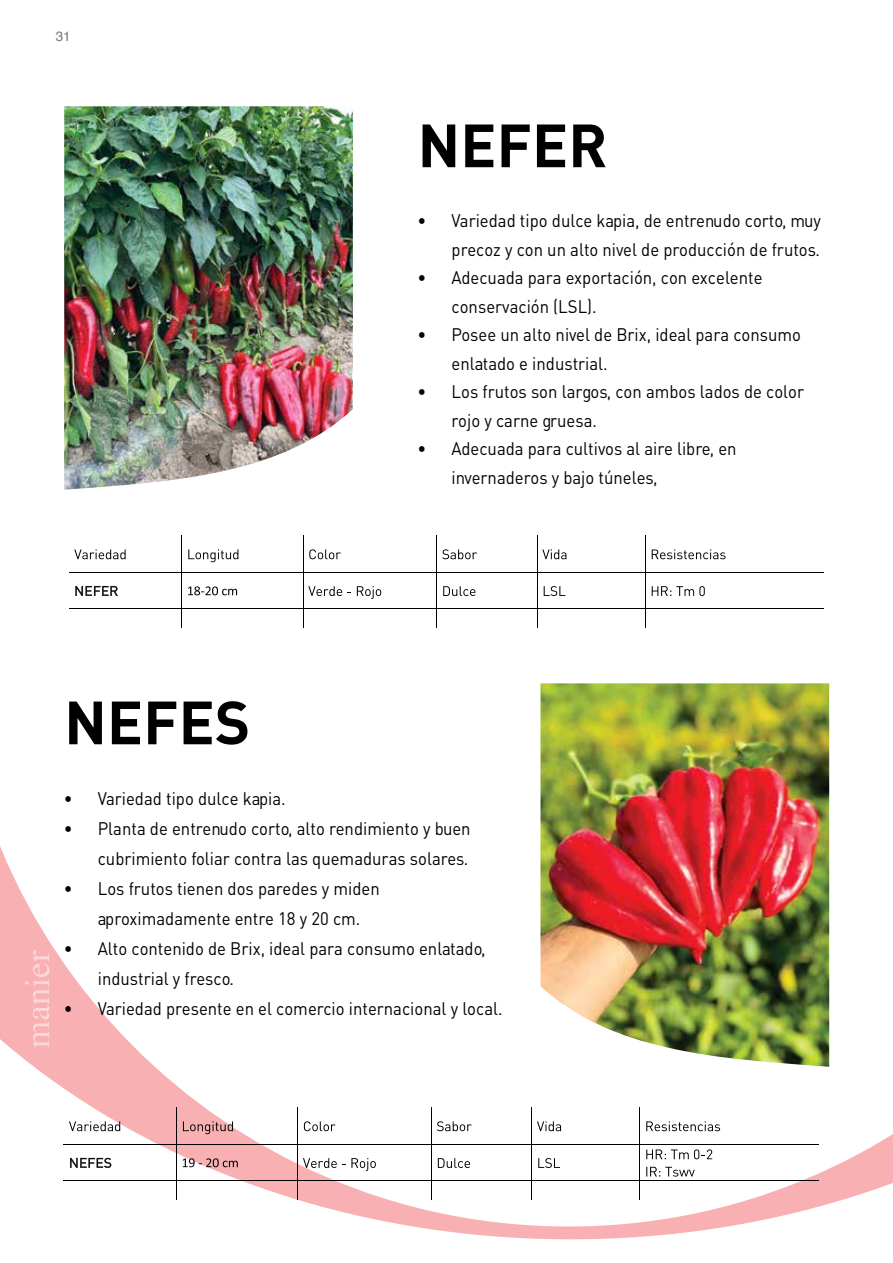
<style>
.page{position:relative;width:893px;height:1263px;background:#fff}
.page>*{position:absolute;margin:0;border:0;box-sizing:border-box;transform-origin:0 0}
.t1{font:60px "DINT Bold Tr";color:#000}
.t2{font:18px/28.5px "DIN Tr";color:#000;scale:.93 1}
.t3{font:13.5px "Helvetica";color:#77787b}
</style>
<div class="page">
<svg style="left:0;top:683px;width:893px;height:556px"></svg>
<svg style="left:25px;top:950px;width:25px;height:98px;background:#f8b9bb"></svg>
<img style="left:64px;top:106px;width:289px;height:384px">
<img style="left:540px;top:683px;width:289px;height:384px">
<svg style="left:74px;top:549px;width:52px;height:10px"></svg>
<svg style="left:188px;top:549px;width:50px;height:13px"></svg>
<svg style="left:309px;top:549px;width:32px;height:10px"></svg>
<svg style="left:442px;top:549px;width:35px;height:10px"></svg>
<svg style="left:542px;top:549px;width:24px;height:10px"></svg>
<svg style="left:652px;top:549px;width:73px;height:10px"></svg>
<hr style="left:181px;top:536px;width:1px;height:36px;background:#000">
<hr style="left:303px;top:536px;width:1px;height:36px;background:#000">
<hr style="left:436px;top:536px;width:1px;height:36px;background:#000">
<hr style="left:537px;top:536px;width:1px;height:36px;background:#000">
<hr style="left:645px;top:536px;width:1px;height:36px;background:#000">
<svg style="left:75px;top:586px;width:43px;height:10px"></svg>
<svg style="left:188px;top:586px;width:49px;height:9px"></svg>
<svg style="left:308px;top:586px;width:43px;height:10px"></svg>
<svg style="left:357px;top:586px;width:24px;height:13px"></svg>
<svg style="left:443px;top:586px;width:32px;height:10px"></svg>
<svg style="left:544px;top:586px;width:21px;height:10px"></svg>
<svg style="left:652px;top:586px;width:53px;height:10px"></svg>
<hr style="left:69px;top:572px;width:112px;height:1px;background:#000">
<hr style="left:182px;top:572px;width:121px;height:1px;background:#000">
<hr style="left:304px;top:572px;width:132px;height:1px;background:#000">
<hr style="left:437px;top:572px;width:100px;height:1px;background:#000">
<hr style="left:538px;top:572px;width:107px;height:1px;background:#000">
<hr style="left:646px;top:572px;width:178px;height:1px;background:#000">
<hr style="left:181px;top:572px;width:1px;height:36px;background:#000">
<hr style="left:303px;top:572px;width:1px;height:36px;background:#000">
<hr style="left:436px;top:572px;width:1px;height:36px;background:#000">
<hr style="left:537px;top:572px;width:1px;height:36px;background:#000">
<hr style="left:645px;top:572px;width:1px;height:36px;background:#000">
<hr style="left:69px;top:608px;width:112px;height:1px;background:#000">
<hr style="left:182px;top:608px;width:121px;height:1px;background:#000">
<hr style="left:304px;top:608px;width:132px;height:1px;background:#000">
<hr style="left:437px;top:608px;width:100px;height:1px;background:#000">
<hr style="left:538px;top:608px;width:107px;height:1px;background:#000">
<hr style="left:646px;top:608px;width:178px;height:1px;background:#000">
<svg style="left:181px;top:608px;width:1px;height:20px"></svg>
<svg style="left:303px;top:608px;width:1px;height:20px"></svg>
<svg style="left:436px;top:608px;width:1px;height:20px"></svg>
<svg style="left:537px;top:608px;width:1px;height:20px"></svg>
<svg style="left:645px;top:608px;width:1px;height:20px"></svg>
<svg style="left:69px;top:1121px;width:51px;height:10px"></svg>
<svg style="left:183px;top:1121px;width:50px;height:13px"></svg>
<svg style="left:304px;top:1121px;width:31px;height:10px"></svg>
<svg style="left:437px;top:1121px;width:35px;height:10px"></svg>
<svg style="left:537px;top:1121px;width:24px;height:10px"></svg>
<svg style="left:646px;top:1121px;width:74px;height:10px"></svg>
<hr style="left:176px;top:1108px;width:1px;height:36px;background:#000">
<hr style="left:297px;top:1108px;width:1px;height:36px;background:#000">
<hr style="left:431px;top:1108px;width:1px;height:36px;background:#000">
<hr style="left:531px;top:1108px;width:1px;height:36px;background:#000">
<hr style="left:639px;top:1108px;width:1px;height:36px;background:#000">
<svg style="left:70px;top:1158px;width:41px;height:10px"></svg>
<svg style="left:183px;top:1158px;width:55px;height:9px"></svg>
<svg style="left:303px;top:1158px;width:73px;height:13px"></svg>
<svg style="left:438px;top:1158px;width:32px;height:10px"></svg>
<svg style="left:538px;top:1158px;width:22px;height:10px"></svg>
<svg style="left:646px;top:1149px;width:66px;height:10px"></svg>
<svg style="left:646px;top:1167px;width:49px;height:9px"></svg>
<hr style="left:64px;top:1144px;width:112px;height:1px;background:#000">
<hr style="left:177px;top:1144px;width:120px;height:1px;background:#000">
<hr style="left:298px;top:1144px;width:133px;height:1px;background:#000">
<hr style="left:432px;top:1144px;width:99px;height:1px;background:#000">
<hr style="left:532px;top:1144px;width:107px;height:1px;background:#000">
<hr style="left:640px;top:1144px;width:178px;height:1px;background:#000">
<hr style="left:176px;top:1144px;width:1px;height:36px;background:#000">
<hr style="left:297px;top:1144px;width:1px;height:36px;background:#000">
<hr style="left:431px;top:1144px;width:1px;height:36px;background:#000">
<hr style="left:531px;top:1144px;width:1px;height:36px;background:#000">
<hr style="left:639px;top:1144px;width:1px;height:36px;background:#000">
<hr style="left:64px;top:1180px;width:112px;height:1px;background:#000">
<hr style="left:177px;top:1180px;width:120px;height:1px;background:#000">
<hr style="left:298px;top:1180px;width:133px;height:1px;background:#000">
<hr style="left:432px;top:1180px;width:99px;height:1px;background:#000">
<hr style="left:532px;top:1180px;width:107px;height:1px;background:#000">
<hr style="left:640px;top:1180px;width:178px;height:1px;background:#000">
<svg style="left:176px;top:1180px;width:1px;height:19px"></svg>
<svg style="left:297px;top:1180px;width:1px;height:19px"></svg>
<svg style="left:431px;top:1180px;width:1px;height:19px"></svg>
<svg style="left:531px;top:1180px;width:1px;height:19px"></svg>
<svg style="left:639px;top:1180px;width:1px;height:19px"></svg>
<p class="t3" style="left:56px;top:26px;width:17px">31</p>
<h1 class="t1" style="left:64px;top:683px;width:188px">NEFES</h1>
<h1 class="t1" style="left:418px;top:106px;width:191px">NEFER</h1>
<p class="t2" style="left:418px;top:206px;width:435px;text-align:right">• Variedad tipo dulce kapia, de entrenudo corto, muy precoz y con un alto nivel de producción de frutos.</p>
<p class="t2" style="left:452px;top:263px;width:336px;text-indent:-34px">• Adecuada para exportación, con excelente conservación (LSL).</p>
<p class="t2" style="left:452px;top:320px;width:377px;text-indent:-34px">• Posee un alto nivel de Brix, ideal para consumo enlatado e industrial.</p>
<p class="t2" style="left:452px;top:377px;width:381px;text-indent:-34px">• Los frutos son largos, con ambos lados de color rojo y carne gruesa.</p>
<p class="t2" style="left:452px;top:434px;width:308px;text-indent:-34px">• Adecuada para cultivos al aire libre, en invernaderos y bajo túneles,</p>
<p class="t2" style="left:64px;top:784px;width:240px">• Variedad tipo dulce kapia.</p>
<p class="t2" style="left:64px;top:813px;width:439px;line-height:30px;text-align:right">• Planta de entrenudo corto, alto rendimiento y buen cubrimiento foliar contra las quemaduras solares.</p>
<p class="t2" style="left:98px;top:873px;width:305px;line-height:30px;text-indent:-34px">• Los frutos tienen dos paredes y miden aproximadamente entre 18 y 20 cm.</p>
<p class="t2" style="left:98px;top:933px;width:419px;line-height:30px;text-indent:-34px">• Alto contenido de Brix, ideal para consumo enlatado, industrial y fresco.</p>
<p class="t2" style="left:64px;top:994px;width:473px">• Variedad presente en el comercio internacional y local.</p>
</div>
